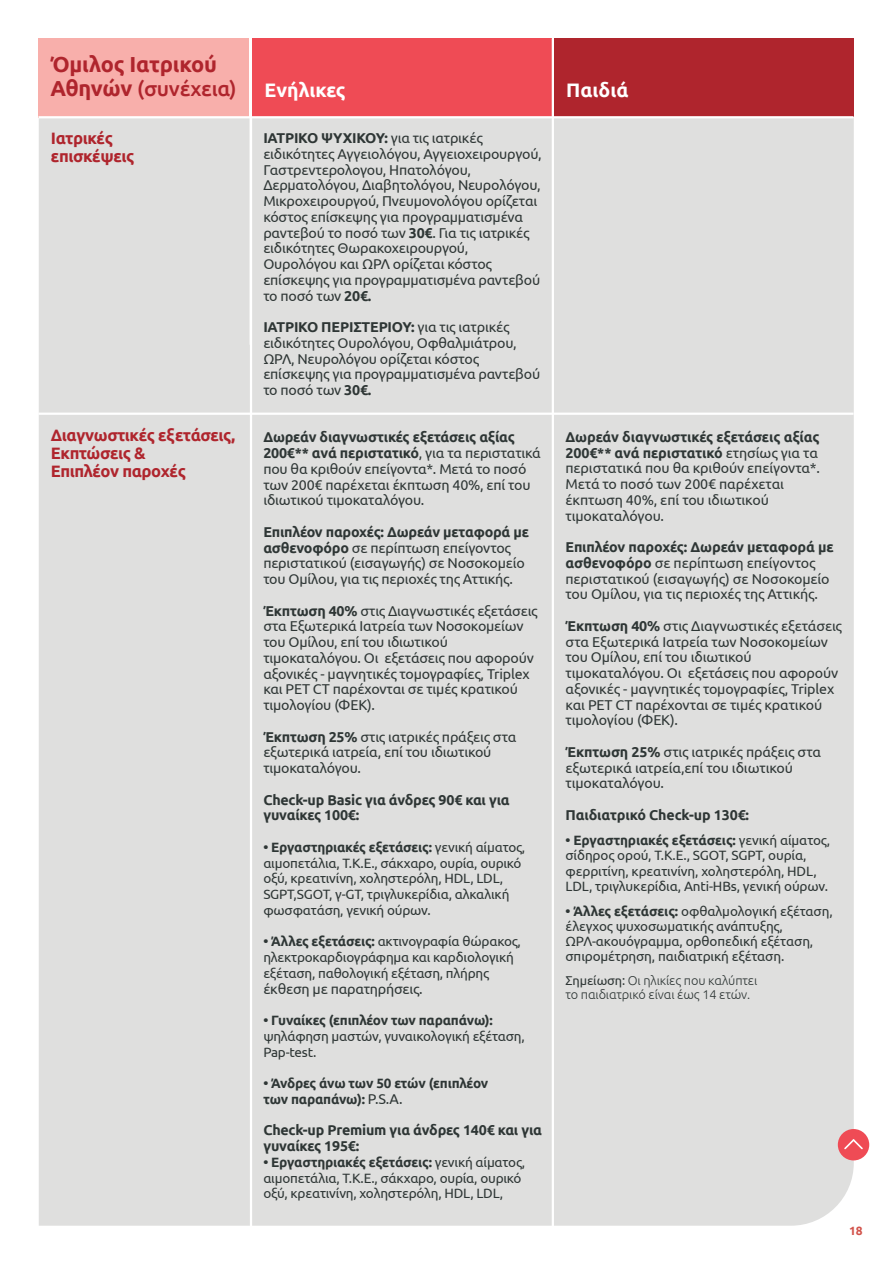
<style>
.page{position:relative;width:893px;height:1263px;background:#fff}
.page>*{position:absolute;margin:0;border:0;box-sizing:border-box;transform-origin:0 0}
.t1{font:700 21.75px "Ubuntu";letter-spacing:-.01em;color:#af252d}
.t2{font:500 21px "Ubuntu";letter-spacing:-.01em;color:#af252d}
.t3{font:700 19.5px "Ubuntu";color:#fff}
.t4{font:700 16.5px/18px "Ubuntu";letter-spacing:-.025em;color:#af252d}
.t5{font:14.25px/15.8px "Ubuntu";letter-spacing:-.015em;color:#2e3635}
.t6{font:700 14.25px/15.8px "Ubuntu";letter-spacing:-.015em;color:#2e3635}
.t7{font:13.5px/15.8px "Ubuntu";letter-spacing:-.015em;color:#2e3635}
.t8{font:700 13.5px/15.8px "Ubuntu";letter-spacing:-.015em;color:#2e3635}
.t9{font:300 12.75px/13.5px "Ubuntu";letter-spacing:-.01em;color:#2e3635}
.t10{font:700 12px "Ubuntu";color:#d2534b}
.s1{font-weight:700;font-size:21.75px}
.s2{font-weight:700}
.s3{font-weight:400;font-size:14.25px}
.s4{font-weight:400}
</style>
<div class="page">
<div style="left:39px;top:118px;width:815px;height:1108px;background:#dfdfde"></div>
<hr style="left:250px;top:21px;width:2px;height:1228px;background:#fff">
<div style="left:252px;top:38px;width:299px;height:78px;background:#ef4b55"></div>
<div style="left:554px;top:38px;width:299px;height:78px;background:#af252d"></div>
<div style="left:38px;top:38px;width:211px;height:80px;background:#f8afab"></div>
<hr style="left:38px;top:116px;width:815px;height:2px;background:#fff">
<hr style="left:38px;top:413px;width:815px;height:2px;background:#fff">
<hr style="left:552px;top:38px;width:2px;height:1196px;background:#fff">
<div style="left:838px;top:1129px;width:31px;height:31px;background:#ef4b55;border-radius:50%"></div>
<svg style="left:844px;top:1139px;width:19px;height:11px"></svg>
<h1 class="t1" style="left:50px;top:51px;width:168px">Όμιλος Ιατρικού</h1>
<h2 class="t2" style="left:50px;top:76px;width:188px"><span class="s1">Αθηνών</span> (συνέχεια)</h2>
<h3 class="t3" style="left:265px;top:78px;width:83px">Ενήλικες</h3>
<h3 class="t3" style="left:566px;top:78px;width:64px">Παιδιά</h3>
<p class="t4" style="left:51px;top:129px;width:85px">Ιατρικές επισκέψεις</p>
<p class="t4" style="left:51px;top:426px;width:186px">Διαγνωστικές εξετάσεις,<br>Εκπτώσεις &amp;<br>Επιπλέον παροχές</p>
<p class="t5" style="left:263px;top:130px;width:280px"><span class="s2">ΙΑΤΡΙΚΟ ΨΥΧΙΚΟΥ:</span> για τις ιατρικές ειδικότητες Αγγειολόγου, Αγγειοχειρουργού, Γαστρεντερολογου, Ηπατολόγου, Δερματολόγου, Διαβητολόγου, Νευρολόγου, Μικροχειρουργού, Πνευμονολόγου ορίζεται κόστος επίσκεψης για προγραμματισμένα ραντεβού το ποσό των <span class="s2">30€</span>. Για τις ιατρικές ειδικότητες Θωρακοχειρουργού, Ουρολόγου και ΩΡΛ ορίζεται κόστος επίσκεψης για προγραμματισμένα ραντεβού το ποσό των <span class="s2">20€.</span></p>
<p class="t5" style="left:263px;top:319px;width:278px"><span class="s2">ΙΑΤΡΙΚΟ ΠΕΡΙΣΤΕΡΙΟΥ:</span> για τις ιατρικές ειδικότητες Ουρολόγου, Οφθαλμιάτρου, ΩΡΛ, Νευρολόγου ορίζεται κόστος επίσκεψης για προγραμματισμένα ραντεβού το ποσό των <span class="s2">30€.</span></p>
<p class="t5" style="left:263px;top:429px;width:279px"><span class="s2">∆ωρεάν διαγνωστικές εξετάσεις αξίας 200€** ανά περιστατικό</span>, για τα περιστατικά που θα κριθούν επείγοντα*. Μετά το ποσό των 200€ παρέχεται έκπτωση 40%, επί του ιδιωτικού τιμοκαταλόγου.</p>
<p class="t5" style="left:263px;top:523px;width:267px"><span class="s2">Επιπλέον παροχές: Δωρεάν µεταφορά µε ασθενοφόρο</span> σε περίπτωση επείγοντος περιστατικού (εισαγωγής) σε Νοσοκομείο του Ομίλου, για τις περιοχές της Αττικής.</p>
<p class="t5" style="left:263px;top:602px;width:276px"><span class="s2">Έκπτωση 40%</span> στις Διαγνωστικές εξετάσεις στα Εξωτερικά Ιατρεία των Νοσοκομείων του Ομίλου, επί του ιδιωτικού τιμοκαταλόγου. Οι εξετάσεις που αφορούν αξονικές - μαγνητικές τομογραφίες, Triplex και PET CT παρέχονται σε τιμές κρατικού τιμολογίου (ΦΕΚ).</p>
<p class="t5" style="left:263px;top:728px;width:255px"><span class="s2">Έκπτωση 25%</span> στις ιατρικές πράξεις στα εξωτερικά ιατρεία, επί του ιδιωτικού τιμοκαταλόγου.</p>
<p class="t6" style="left:263px;top:791px;width:248px">Check-up Basic για άνδρες 90€ και για γυναίκες 100€:</p>
<p class="t7" style="left:263px;top:839px;width:263px"><span class="s2">• Εργαστηριακές εξετάσεις:</span> γενική αίματος, αιμοπετάλια, Τ.Κ.Ε., σάκχαρο, ουρία, ουρικό οξύ, κρεατινίνη, χοληστερόλη, HDL, LDL, SGPT,SGOT, γ-GT, τριγλυκερίδια, αλκαλική φωσφατάση, γενική ούρων.</p>
<p class="t7" style="left:263px;top:933px;width:259px"><span class="s2">• Άλλες εξετάσεις:</span> ακτινογραφία θώρακος, ηλεκτροκαρδιογράφημα και καρδιολογική εξέταση, παθολογική εξέταση, πλήρης</p>
<p class="t5" style="left:263px;top:980px;width:161px">έκθεση με παρατηρήσεις.</p>
<p class="t8" style="left:263px;top:1012px;width:231px">• Γυναίκες (επιπλέον των παραπάνω):</p>
<p class="t7" style="left:263px;top:1028px;width:263px">ψηλάφηση μαστών, γυναικολογική εξέταση,<br>Pap-test.</p>
<p class="t8" style="left:263px;top:1075px;width:226px">• Άνδρες άνω των 50 ετών (επιπλέον των παραπάνω): <span class="s3">P.S.A.</span></p>
<p class="t6" style="left:263px;top:1122px;width:280px">Check-up Premium για άνδρες 140€ και για γυναίκες 195€:</p>
<p class="t7" style="left:263px;top:1154px;width:263px"><span class="s2">• Εργαστηριακές εξετάσεις:</span> γενική αίματος, αιμοπετάλια, Τ.Κ.Ε., σάκχαρο, ουρία, ουρικό οξύ, κρεατινίνη, χοληστερόλη, HDL, LDL,</p>
<p class="t5" style="left:565px;top:429px;width:256px"><span class="s2">∆ωρεάν διαγνωστικές εξετάσεις αξίας<br>200€** ανά περιστατικό</span> ετησίως για τα περιστατικά που θα κριθούν επείγοντα*.<br>Μετά το ποσό των 200€ παρέχεται έκπτωση 40%, επί του ιδιωτικού τιμοκαταλόγου.</p>
<p class="t5" style="left:565px;top:539px;width:270px"><span class="s2">Επιπλέον παροχές: Δωρεάν µεταφορά µε ασθενοφόρο</span> σε περίπτωση επείγοντος περιστατικού (εισαγωγής) σε Νοσοκομείο του Ομίλου, για τις περιοχές της Αττικής.</p>
<p class="t5" style="left:565px;top:617px;width:278px"><span class="s2">Έκπτωση 40%</span> στις Διαγνωστικές εξετάσεις στα Εξωτερικά Ιατρεία των Νοσοκομείων του Ομίλου, επί του ιδιωτικού τιμοκαταλόγου. Οι εξετάσεις που αφορούν αξονικές - μαγνητικές τομογραφίες, Triplex και PET CT παρέχονται σε τιμές κρατικού τιμολογίου (ΦΕΚ).</p>
<p class="t5" style="left:565px;top:743px;width:257px"><span class="s2">Έκπτωση 25%</span> στις ιατρικές πράξεις στα εξωτερικά ιατρεία,επί του ιδιωτικού τιμοκαταλόγου.</p>
<p class="t6" style="left:565px;top:807px;width:185px">Παιδιατρικό Check-up 130€:</p>
<p class="t7" style="left:565px;top:833px;width:266px;line-height:15px"><span class="s2">• Εργαστηριακές εξετάσεις:</span> γενική αίματος, σίδηρος ορού, Τ.Κ.Ε., SGOT, SGPT, ουρία, φερριτίνη, κρεατινίνη, χοληστερόλη, HDL, LDL, τριγλυκερίδια, Anti-HBs, γενική ούρων.</p>
<p class="t7" style="left:565px;top:903px;width:269px;line-height:15px"><span class="s2">• Άλλες εξετάσεις:</span> οφθαλμολογική εξέταση, έλεγχος ψυχοσωματικής ανάπτυξης, ΩΡΛ-ακουόγραμμα, ορθοπεδική εξέταση, σπιρομέτρηση, παιδιατρική εξέταση.</p>
<p class="t9" style="left:565px;top:973px;width:193px"><span class="s4">Σημείωση:</span> Οι ηλικίες που καλύπτει το παιδιατρικό είναι έως 14 ετών.</p>
<p class="t10" style="left:849px;top:1223px;width:15px">18</p>
</div>
